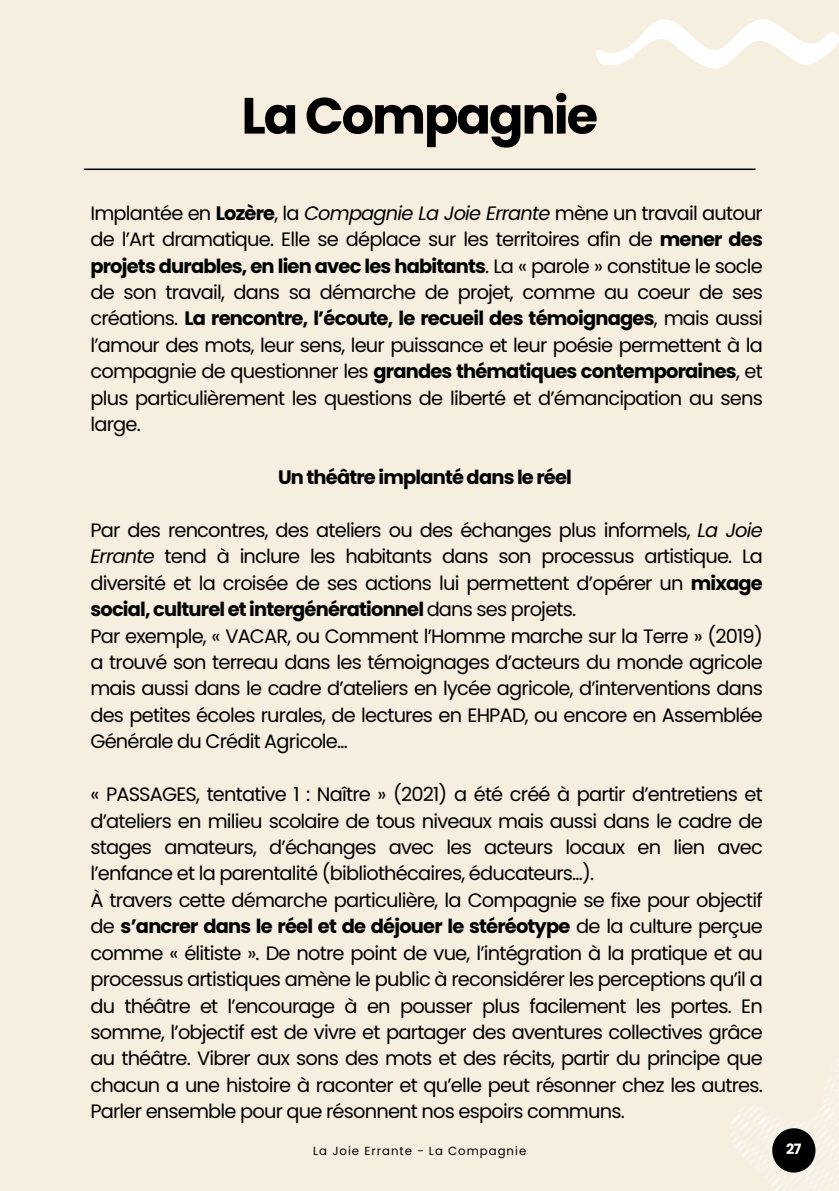
<style>
.page{position:relative;width:839px;height:1191px;background:#fff}
.page>*{position:absolute;margin:0;border:0;box-sizing:border-box;transform-origin:0 0}
.t1{font:700 51px "Poppins";letter-spacing:-.04em;color:#000}
.t2{font:19.4px/26.4px "Poppins";letter-spacing:-.04em;color:#000}
.t3{font:700 19.4px "Poppins";letter-spacing:-.04em;color:#000}
.t4{font:700 14.4px "Poppins";color:#fff}
.t5{font:11.8px "Poppins";letter-spacing:.085em;color:#000}
.s1{font-weight:700}
.s2{font-style:italic}
</style>
<div class="page">
<div style="left:0;top:0;width:838px;height:1191px;background:#f6eedf"></div>
<svg style="left:730px;top:1061px;width:108px;height:130px"></svg>
<div style="left:772px;top:1128px;width:43px;height:45px;background:#000;border-radius:50%"></div>
<hr style="left:84px;top:169px;width:671px;height:1px;background:#000">
<svg style="left:596px;top:19px;width:242px;height:50px"></svg>
<h1 class="t1" style="left:241px;top:80px;width:358px">La Compagnie</h1>
<h3 class="t2" style="left:90px;top:200px;width:674px;text-align:justify">Implantée en <span class="s1">Lozère</span>, la <span class="s2">Compagnie La Joie Errante</span> mène un travail autour de l’Art dramatique. Elle se déplace sur les territoires afin de <span class="s1">mener des projets durables, en lien avec les habitants</span>. La « parole » constitue le socle de son travail, dans sa démarche de projet, comme au coeur de ses créations. <span class="s1">La rencontre, l’écoute, le recueil des témoignages</span>, mais aussi l’amour des mots, leur sens, leur puissance et leur poésie permettent à la compagnie de questionner les <span class="s1">grandes thématiques contemporaines</span>, et plus particulièrement les questions de liberté et d’émancipation au sens large.</h3>
<h2 class="t3" style="left:278px;top:464px;width:295px">Un théâtre implanté dans le réel</h2>
<h3 class="t2" style="left:90px;top:517px;width:674px">Par des rencontres, des ateliers ou des échanges plus informels, <span class="s2">La Joie Errante</span> tend à inclure les habitants dans son processus artistique. La diversité et la croisée de ses actions lui permettent d’opérer un <span class="s1">mixage social, culturel et intergénérationnel</span> dans ses projets.<br>Par exemple, « VACAR, ou Comment l’Homme marche sur la Terre » (2019) a trouvé son terreau dans les témoignages d’acteurs du monde agricole mais aussi dans le cadre d’ateliers en lycée agricole, d’interventions dans des petites écoles rurales, de lectures en EHPAD, ou encore en Assemblée Générale du Crédit Agricole...</h3>
<h3 class="t2" style="left:90px;top:781px;width:674px">« PASSAGES, tentative 1 : Naître » (2021) a été créé à partir d’entretiens et d’ateliers en milieu scolaire de tous niveaux mais aussi dans le cadre de stages amateurs, d’échanges avec les acteurs locaux en lien avec l’enfance et la parentalité (bibliothécaires, éducateurs...).<br>À travers cette démarche particulière, la Compagnie se fixe pour objectif de <span class="s1">s’ancrer dans le réel et de déjouer le stéréotype</span> de la culture perçue comme « élitiste ». De notre point de vue, l’intégration à la pratique et au processus artistiques amène le public à reconsidérer les perceptions qu’il a du théâtre et l’encourage à en pousser plus facilement les portes. En somme, l’objectif est de vivre et partager des aventures collectives grâce au théâtre. Vibrer aux sons des mots et des récits, partir du principe que chacun a une histoire à raconter et qu’elle peut résonner chez les autres.<br>Parler ensemble pour que résonnent nos espoirs communs.</h3>
<p class="t5" style="left:313px;top:1142px;width:215px">La Joie Errante - La Compagnie</p>
<p class="t4" style="left:786px;top:1139px;width:17px">27</p>
</div>
